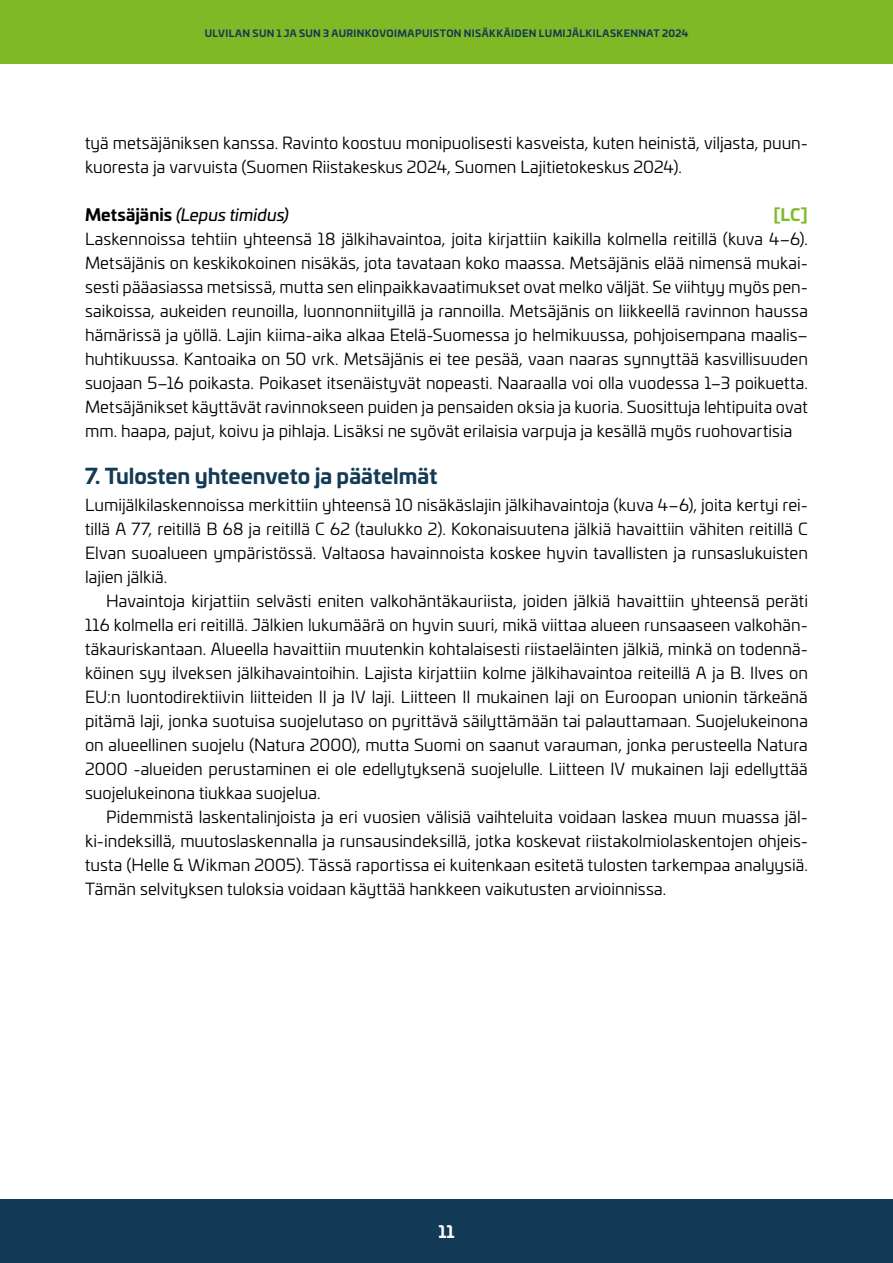
<style>
.page{position:relative;width:893px;height:1263px;background:#fff}
.page>*{position:absolute;margin:0;border:0;box-sizing:border-box;transform-origin:0 0}
.perusotsikko{font:700 21px "Univia Pro";color:#133b55}
.leipis_eka_kpl{font:16.5px/24px "Univia Pro";letter-spacing:.005em;color:#000;text-align:justify}
.leipis{font:16.5px/24px "Univia Pro";color:#000;text-align:justify}
.leipis_eka_kpl-2{font:italic 16.5px "Univia Pro";color:#000}
.leipis_eka_kpl-3{font:700 16.5px "Univia Pro";color:#80b926}
.t1{font:700 16.5px "Univia Pro";color:#fff}
.t2{font:700 9.75px "Univia Pro";letter-spacing:.04em;color:#133b55}
.s1{font-weight:700;font-style:normal}
</style>
<div class="page">
<div style="left:0;top:0;width:893px;height:64px;background:#80b926"></div>
<div style="left:0;top:1199px;width:893px;height:64px;background:#133b55"></div>
<p class="t2" style="left:205px;top:25px;width:485px">ULVILAN SUN 1 JA SUN 3 AURINKOVOIMAPUISTON NISÄKKÄIDEN LUMIJÄLKILASKENNAT 2024</p>
<p class="leipis_eka_kpl" style="left:85px;top:130px;width:724px">tyä metsäjäniksen kanssa. Ravinto koostuu monipuolisesti kasveista, kuten heinistä, viljasta, puun&shy;kuoresta ja varvuista (Suomen Riistakeskus 2024, Suomen Lajitietokeskus 2024).</p>
<p class="leipis_eka_kpl-2" style="left:85px;top:203px;width:205px"><span class="s1">Metsäjänis</span> (Lepus timidus)</p>
<p class="leipis_eka_kpl-3" style="left:773px;top:202px;width:36px">[LC]</p>
<p class="leipis_eka_kpl" style="left:85px;top:226px;width:724px">Laskennoissa tehtiin yhteensä 18 jälkihavaintoa, joita kirjattiin kaikilla kolmella reitillä (kuva 4–6).<br>Metsäjänis on keskikokoinen nisäkäs, jota tavataan koko maassa. Metsäjänis elää nimensä mukai&shy;sesti pääasiassa metsissä, mutta sen elinpaikkavaatimukset ovat melko väljät. Se viihtyy myös pen&shy;saikoissa, aukeiden reunoilla, luonnonniityillä ja rannoilla. Metsäjänis on liikkeellä ravinnon haussa hämärissä ja yöllä. Lajin kiima-aika alkaa Etelä-Suomessa jo helmikuussa, pohjoisempana maalis– huhtikuussa. Kantoaika on 50 vrk. Metsäjänis ei tee pesää, vaan naaras synnyttää kasvillisuuden suojaan 5–16 poikasta. Poikaset itsenäistyvät nopeasti. Naaraalla voi olla vuodessa 1–3 poikuetta.<br>Metsäjänikset käyttävät ravinnokseen puiden ja pensaiden oksia ja kuoria. Suosittuja lehtipuita ovat mm. haapa, pajut, koivu ja pihlaja. Lisäksi ne syövät erilaisia varpuja ja kesällä myös ruohovartisia</p>
<p class="perusotsikko" style="left:85px;top:459px;width:354px">7. Tulosten yhteenveto ja päätelmät</p>
<p class="leipis_eka_kpl" style="left:85px;top:492px;width:724px">Lumijälkilaskennoissa merkittiin yhteensä 10 nisäkäslajin jälkihavaintoja (kuva 4–6), joita kertyi rei&shy;tillä A 77, reitillä B 68 ja reitillä C 62 (taulukko 2). Kokonaisuutena jälkiä havaittiin vähiten reitillä C Elvan suoalueen ympäristössä. Valtaosa havainnoista koskee hyvin tavallisten ja runsaslukuisten lajien jälkiä.</p>
<p class="leipis" style="left:85px;top:588px;width:724px;text-indent:21px">Havaintoja kirjattiin selvästi eniten valkohäntäkauriista, joiden jälkiä havaittiin yhteensä peräti 116 kolmella eri reitillä. Jälkien lukumäärä on hyvin suuri, mikä viittaa alueen runsaaseen valkohän&shy;täkauriskantaan. Alueella havaittiin muutenkin kohtalaisesti riistaeläinten jälkiä, minkä on todennä&shy;köinen syy ilveksen jälkihavaintoihin. Lajista kirjattiin kolme jälkihavaintoa reiteillä A ja B. Ilves on EU:n luontodirektiivin liitteiden II ja IV laji. Liitteen II mukainen laji on Euroopan unionin tärkeänä pitämä laji, jonka suotuisa suojelutaso on pyrittävä säilyttämään tai palauttamaan. Suojelukeinona on alueellinen suojelu (Natura 2000), mutta Suomi on saanut varauman, jonka perusteella Natura 2000 -alueiden perustaminen ei ole edellytyksenä suojelulle. Liitteen IV mukainen laji edellyttää suojelukeinona tiukkaa suojelua.</p>
<p class="leipis" style="left:85px;top:804px;width:724px;text-indent:21px">Pidemmistä laskentalinjoista ja eri vuosien välisiä vaihteluita voidaan laskea muun muassa jäl&shy;ki-indeksillä, muutoslaskennalla ja runsausindeksillä, jotka koskevat riistakolmiolaskentojen ohjeis&shy;tusta (Helle &amp; Wikman 2005). Tässä raportissa ei kuitenkaan esitetä tulosten tarkempaa analyysiä.<br>Tämän selvityksen tuloksia voidaan käyttää hankkeen vaikutusten arvioinnissa.</p>
<p class="t1" style="left:438px;top:1218px;width:18px">11</p>
</div>
